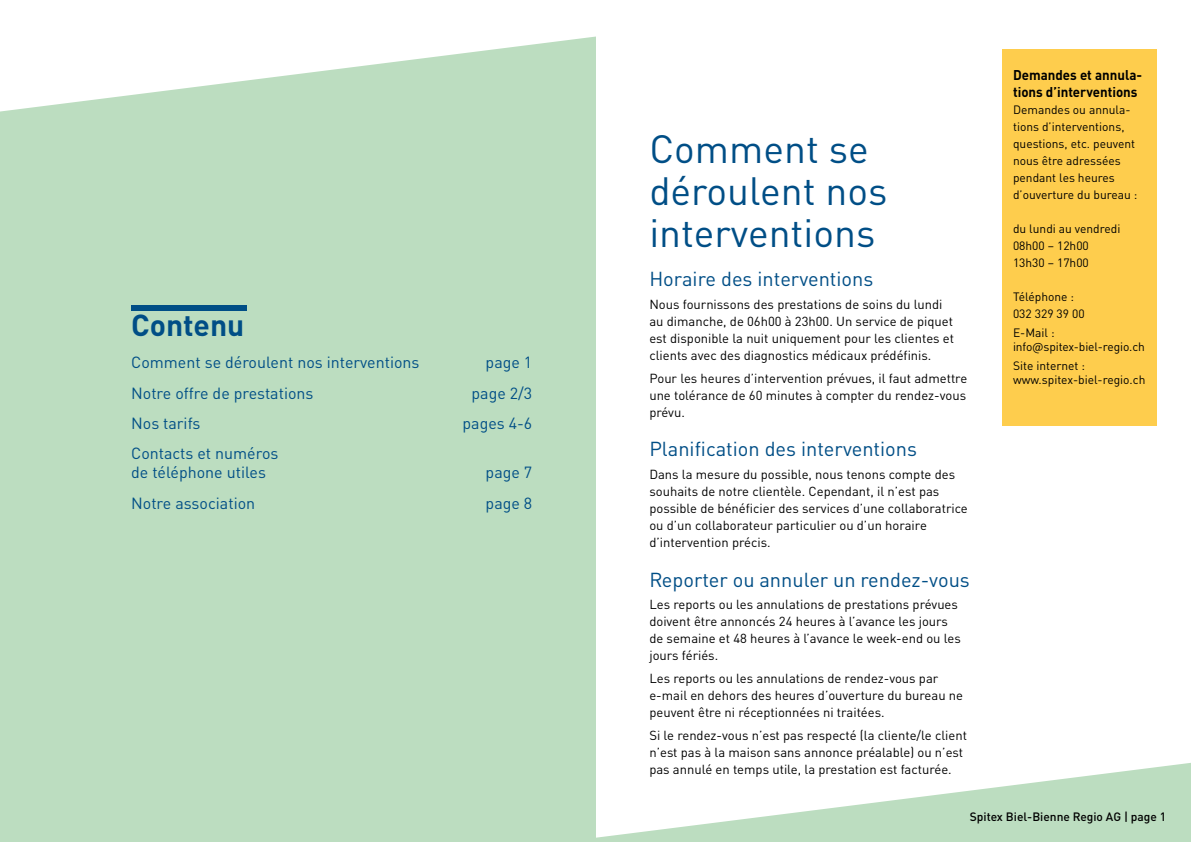
<style>
.page{position:relative;width:1191px;height:842px;background:#fff}
.page>*{position:absolute;margin:0;border:0;box-sizing:border-box;transform-origin:0 0}
.t1{font:39px/42px "DIN Pro";color:#004e86}
.t2{font:700 30px "DIN Pro";color:#004e86}
.t3{font:20px "DIN Pro";color:#004e86}
.t4{font:16px/19px "DIN Pro";color:#004e86}
.t5{font:700 14px/17px "DIN Pro";color:#000;scale:.95 1}
.t6{font:13px/17px "DIN Pro";color:#000}
.t7{font:12px/17px "DIN Pro";color:#000}
.t8{font:500 12px "DIN Pro";color:#000}
</style>
<div class="page">
<div style="left:0;top:0;width:595px;height:842px;background:#bcddc0"></div>
<div style="left:131px;top:305px;width:115px;height:5px;background:#004e86"></div>
<svg style="left:0;top:0;width:596px;height:112px;fill:#fff"></svg>
<svg style="left:595px;top:763px;width:596px;height:79px;fill:#bcddc0"></svg>
<div style="left:1003px;top:49px;width:154px;height:376px;background:#fecd4d"></div>
<h2 class="t2" style="left:131px;top:301px;width:115px">Contenu</h2>
<p class="t4" style="left:131px;top:352px;width:290px">Comment se déroulent nos interventions</p>
<p class="t4" style="left:485px;top:352px;width:48px">page 1</p>
<p class="t4" style="left:131px;top:382px;width:184px">Notre offre de prestations</p>
<p class="t4" style="left:471px;top:382px;width:62px">page 2/3</p>
<p class="t4" style="left:131px;top:412px;width:71px">Nos tarifs</p>
<p class="t4" style="left:462px;top:412px;width:71px">pages 4-6</p>
<p class="t4" style="left:131px;top:443px;width:149px">Contacts et numéros de téléphone utiles</p>
<p class="t4" style="left:485px;top:462px;width:48px">page 7</p>
<p class="t4" style="left:131px;top:492px;width:126px">Notre association</p>
<p class="t4" style="left:485px;top:492px;width:48px">page 8</p>
<h1 class="t1" style="left:649px;top:124px;width:240px">Comment se déroulent nos interventions</h1>
<h3 class="t3" style="left:649px;top:263px;width:225px">Horaire des interventions</h3>
<p class="t6" style="left:649px;top:295px;width:306px">Nous fournissons des prestations de soins du lundi au dimanche, de 06h00 à 23h00. Un service de piquet est disponible la nuit uniquement pour les clientes et clients avec des diagnostics médicaux prédéfinis.</p>
<p class="t6" style="left:649px;top:368px;width:319px;text-align:justify">Pour les heures d’intervention prévues, il faut admettre une tolérance de 60 minutes à compter du rendez-vous prévu.</p>
<h3 class="t3" style="left:649px;top:433px;width:269px">Planification des interventions</h3>
<p class="t6" style="left:649px;top:465px;width:320px">Dans la mesure du possible, nous tenons compte des souhaits de notre clientèle. Cependant, il n’est pas possible de bénéficier des services d’une collaboratrice ou d’un collaborateur particulier ou d’un horaire d’intervention précis.</p>
<h3 class="t3" style="left:649px;top:564px;width:322px">Reporter ou annuler un rendez-vous</h3>
<p class="t6" style="left:649px;top:595px;width:313px">Les reports ou les annulations de prestations prévues doivent être annoncés 24 heures à l’avance les jours de semaine et 48 heures à l’avance le week-end ou les jours fériés.</p>
<p class="t6" style="left:649px;top:669px;width:315px">Les reports ou les annulations de rendez-vous par e-mail en dehors des heures d’ouverture du bureau ne peuvent être ni réceptionnées ni traitées.</p>
<p class="t6" style="left:649px;top:725px;width:319px">Si le rendez-vous n’est pas respecté (la cliente/le client n’est pas à la maison sans annonce préalable) ou n’est pas annulé en temps utile, la prestation est facturée.</p>
<p class="t5" style="left:1013px;top:65px;width:137px">Demandes et annula&shy;tions d’interventions</p>
<p class="t7" style="left:1013px;top:100px;width:126px">Demandes ou annula&shy;tions d’interventions, questions, etc. peuvent nous être adressées pendant les heures d’ouverture du bureau :</p>
<p class="t7" style="left:1013px;top:219px;width:109px">du lundi au vendredi<br>08h00 – 12h00<br>13h30 – 17h00</p>
<p class="t7" style="left:1013px;top:287px;width:73px">Téléphone :<br>032 329 39 00</p>
<p class="t7" style="left:1013px;top:325px;width:133px;line-height:14px">E-Mail : info@spitex-biel-regio.ch</p>
<p class="t7" style="left:1013px;top:358px;width:134px;line-height:14px">Site internet : www.spitex-biel-regio.ch</p>
<p class="t8" style="left:969px;top:807px;width:198px">Spitex Biel-Bienne Regio AG | page 1</p>
</div>
